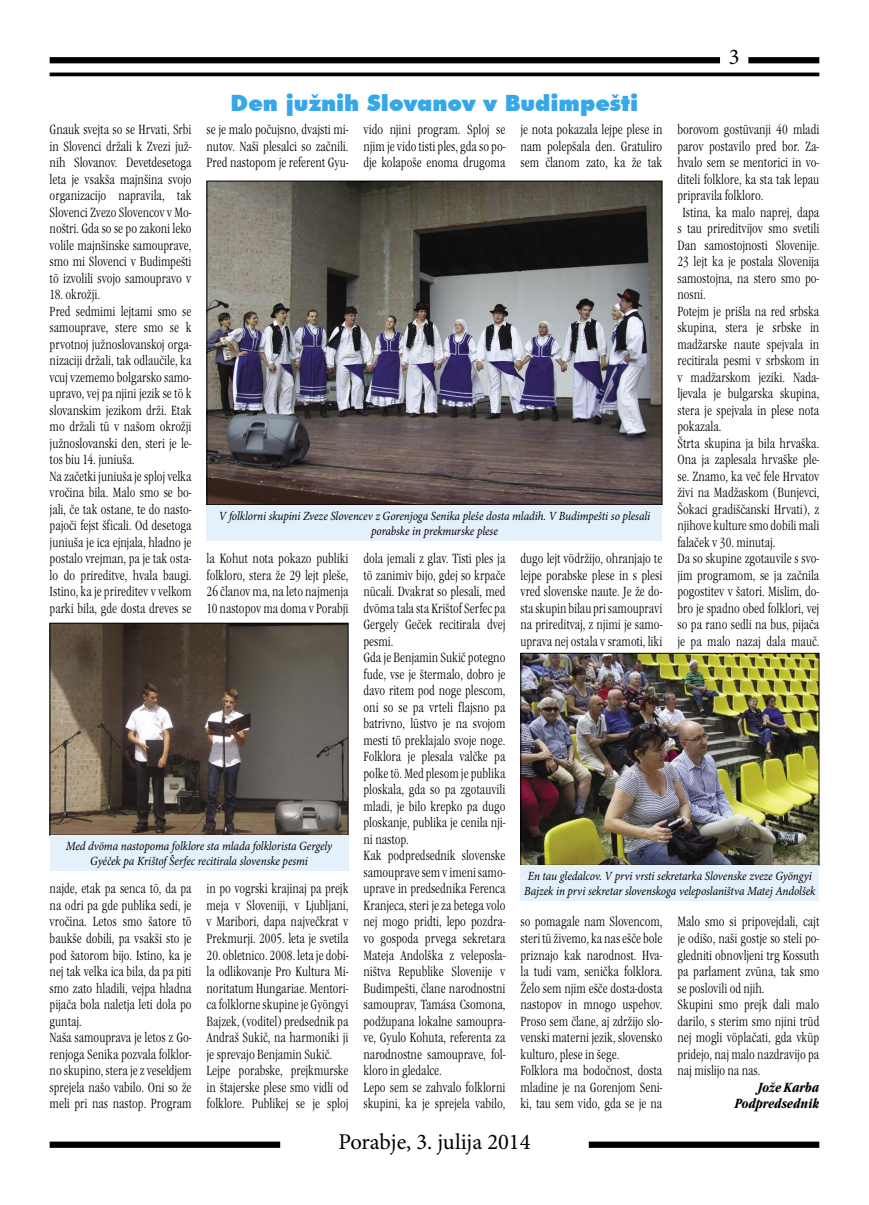
<style>
.page{position:relative;width:869px;height:1205px;background:#fff}
.page>*{position:absolute;margin:0;border:0;box-sizing:border-box;transform-origin:0 0}
.cím{font:900 22.5px "Futura BT";color:#36a7e9}
.t1{font:22.5px "Minion Pro";color:#000}
.ujszoveg{font:13.75px/16.5px "Garamond Itc TEE Ligh Cond";color:#000;text-align:justify;scale:.95 1}
.ujalairas{font:italic 700 condensed 13.75px "Garamond Itc TEE";color:#000;scale:.95 1}
.szoveg{font:italic 12.5px/15px "Minion Pro";letter-spacing:-.005em;color:#000;text-align:center;scale:.9 1}
</style>
<div class="page">
<hr style="left:50px;top:73px;width:769px;height:3px;background:#000">
<div style="left:748px;top:57px;width:71px;height:6px;background:#000"></div>
<div style="left:50px;top:57px;width:669px;height:6px;background:#000"></div>
<div style="left:50px;top:1141px;width:230px;height:7px;background:#000"></div>
<div style="left:588px;top:1141px;width:231px;height:7px;background:#000"></div>
<img style="left:522px;top:655px;width:295px;height:208px">
<div style="left:520px;top:653px;width:299px;height:212px;border:1px solid #000"></div>
<div style="left:520px;top:865px;width:299px;height:36px;background:#e4f0fb"></div>
<img style="left:52px;top:625px;width:294px;height:208px">
<div style="left:50px;top:623px;width:298px;height:212px;border:1px solid #000"></div>
<div style="left:50px;top:835px;width:298px;height:36px;background:#e4f0fb"></div>
<img style="left:208px;top:183px;width:452px;height:320px">
<div style="left:206px;top:181px;width:456px;height:324px;border:1px solid #000"></div>
<div style="left:206px;top:505px;width:456px;height:35px;background:#e4f0fb"></div>
<p class="cím" style="left:230px;top:90px;width:409px">Den južnih Slovanov v Budimpešti</p>
<p class="t1" style="left:728px;top:44px;width:12px">3</p>
<p class="ujszoveg" style="left:677px;top:122px;width:151px">borovom gostüvanji 40 mladi parov postavilo pred bor. Za&shy;hvalo sem se mentorici in vo&shy;diteli folklore, ka sta tak lepau pripravila folkloro.</p>
<p class="ujszoveg" style="left:677px;top:204px;width:151px;text-indent:5px">Istina, ka malo naprej, dapa s tau prireditvijov smo svetili Dan samostojnosti Slovenije.<br>23 lejt ka je postala Slovenija samostojna, na stero smo po&shy;nosni.</p>
<p class="ujszoveg" style="left:677px;top:303px;width:151px">Potejm je prišla na red srbska skupina, stera je srbske in madžarske naute spejvala in recitirala pesmi v srbskom in v madžarskom jeziki. Nada&shy;ljevala je bulgarska skupina, stera je spejvala in plese nota pokazala.</p>
<p class="ujszoveg" style="left:677px;top:435px;width:151px">Štrta skupina ja bila hrvaška.<br>Ona ja zaplesala hrvaške ple&shy;se. Znamo, ka več fele Hrvatov živi na Madžaskom (Bunjevci, Šokaci gradiščanski Hrvati), z njihove kulture smo dobili mali falaček v 30. minutaj.</p>
<p class="ujszoveg" style="left:677px;top:551px;width:151px">Da so skupine zgotauvile s svo&shy;jim programom, se ja začnila pogostitev v šatori. Mislim, do&shy;bro je spadno obed folklori, vej so pa rano sedli na bus, pijača je pa malo nazaj dala mauč.</p>
<p class="ujszoveg" style="left:50px;top:122px;width:151px">Gnauk svejta so se Hrvati, Srbi in Slovenci držali k Zvezi juž&shy;nih Slovanov. Devetdesetoga leta je vsakša majnšina svojo organizacijo napravila, tak Slovenci Zvezo Slovencov v Mo&shy;noštri. Gda so se po zakoni leko volile majnšinske samouprave, smo mi Slovenci v Budimpešti tö izvolili svojo samoupravo v</p>
<p class="ujszoveg" style="left:50px;top:287px;width:54px">18. okrožji.</p>
<p class="ujszoveg" style="left:50px;top:303px;width:151px">Pred sedmimi lejtami smo se samouprave, stere smo se k prvotnoj južnoslovanskoj orga&shy;nizaciji držali, tak odlaučile, ka vcuj vzememo bolgarsko samo&shy;upravo, vej pa njini jezik se tö k slovanskim jezikom drži. Etak mo držali tü v našom okrožji južnoslovanski den, steri je le&shy;tos biu 14. juniuša.</p>
<p class="ujszoveg" style="left:50px;top:468px;width:151px">Na začetki juniuša je sploj velka vročina bila. Malo smo se bo&shy;jali, če tak ostane, te do nasto&shy;pajoči fejst šficali. Od desetoga juniuša je ica ejnjala, hladno je postalo vrejman, pa je tak osta&shy;lo do prireditve, hvala baugi.<br>Istino, ka je prireditev v velkom parki bila, gde dosta dreves se</p>
<p class="ujszoveg" style="left:206px;top:122px;width:151px">se je malo počujsno, dvajsti mi&shy;nutov. Naši plesalci so začnili.<br>Pred nastopom je referent Gyu-</p>
<p class="ujszoveg" style="left:363px;top:122px;width:151px">vido njini program. Sploj se njim je vido tisti ples, gda so po&shy;dje kolapoše enoma drugoma</p>
<p class="ujszoveg" style="left:520px;top:122px;width:151px">je nota pokazala lejpe plese in nam polepšala den. Gratuliro sem članom zato, ka že tak</p>
<p class="szoveg" style="left:219px;top:509px;width:480px">V folklorni skupini Zveze Slovencev z Gorenjoga Senika pleše dosta mladih. V Budimpešti so plesali porabske in prekmurske plese</p>
<p class="ujszoveg" style="left:206px;top:551px;width:151px">la Kohut nota pokazo publiki folkloro, stera že 29 lejt pleše, 26 članov ma, na leto najmenja 10 nastopov ma doma v Porabji</p>
<p class="ujszoveg" style="left:363px;top:551px;width:151px">dola jemali z glav. Tisti ples ja tö zanimiv bijo, gdej so krpače nücali. Dvakrat so plesali, med dvöma tala sta Krištof Serfec pa Gergely Geček recitirala dvej pesmi.</p>
<p class="ujszoveg" style="left:363px;top:650px;width:151px">Gda je Benjamin Sukič potegno fude, vse je štermalo, dobro je davo ritem pod noge plescom, oni so se pa vrteli flajsno pa batrivno, lüstvo je na svojom mesti tö preklajalo svoje noge.<br>Folklora je plesala valčke pa polke tö. Med plesom je publika ploskala, gda so pa zgotauvili mladi, je bilo krepko pa dugo ploskanje, publika je cenila nji&shy;ni nastop.</p>
<p class="ujszoveg" style="left:363px;top:848px;width:151px">Kak podpredsednik slovenske samouprave sem v imeni samo&shy;uprave in predsednika Ferenca Kranjeca, steri je za betega volo nej mogo pridti, lepo pozdra&shy;vo gospoda prvega sekretara Mateja Andolška z veleposla&shy;ništva Republike Slovenije v Budimpešti, člane narodnostni samouprav, Tamása Csomona, podžupana lokalne samoupra&shy;ve, Gyulo Kohuta, referenta za narodnostne samouprave, fol&shy;kloro in gledalce.</p>
<p class="ujszoveg" style="left:363px;top:1079px;width:151px">Lepo sem se zahvalo folklorni skupini, ka je sprejela vabilo,</p>
<p class="ujszoveg" style="left:520px;top:551px;width:151px">dugo lejt vödržijo, ohranjajo te lejpe porabske plese in s plesi vred slovenske naute. Je že do&shy;sta skupin bilau pri samoupravi na prireditvaj, z njimi je samo&shy;uprava nej ostala v sramoti, liki</p>
<p class="szoveg" style="left:66px;top:839px;width:297px">Med dvöma nastopoma folklore sta mlada folklorista Gergely<br>Gyéček pa Krištof Šerfec recitirala slovenske pesmi</p>
<p class="szoveg" style="left:524px;top:869px;width:325px;text-align:left">En tau gledalcov. V prvi vrsti sekretarka Slovenske zveze Gyöngyi<br>Bajzek in prvi sekretar slovenskoga veleposlaništva Matej Andolšek</p>
<p class="ujszoveg" style="left:50px;top:881px;width:151px">najde, etak pa senca tö, da pa na odri pa gde publika sedi, je vročina. Letos smo šatore tö baukše dobili, pa vsakši sto je pod šatorom bijo. Istino, ka je nej tak velka ica bila, da pa piti smo zato hladili, vejpa hladna pijača bola naletja leti dola po guntaj.</p>
<p class="ujszoveg" style="left:50px;top:1029px;width:151px">Naša samouprava je letos z Go&shy;renjoga Senika pozvala folklor&shy;no skupino, stera je z veseldjem sprejela našo vabilo. Oni so že meli pri nas nastop. Program</p>
<p class="ujszoveg" style="left:206px;top:881px;width:151px">in po vogrski krajinaj pa prejk meja v Sloveniji, v Ljubljani, v Maribori, dapa največkrat v Prekmurji. 2005. leta je svetila</p>
<p class="ujszoveg" style="left:206px;top:947px;width:151px">20. obletnico. 2008. leta je dobi&shy;la odlikovanje Pro Kultura Mi&shy;noritatum Hungariae. Mentori&shy;ca folklorne skupine je Gyöngyi Bajzek, (voditel) predsednik pa Andraš Sukič, na harmoniki ji je sprevajo Benjamin Sukič.</p>
<p class="ujszoveg" style="left:206px;top:1062px;width:151px">Lejpe porabske, prejkmurske in štajerske plese smo vidli od folklore. Publikej se je sploj</p>
<p class="ujszoveg" style="left:520px;top:914px;width:151px">so pomagale nam Slovencom, steri tü živemo, ka nas ešče bole priznajo kak narodnost. Hva&shy;la tudi vam, senička folklora.<br>Želo sem njim ešče dosta-dosta nastopov in mnogo uspehov.<br>Proso sem člane, aj zdržijo slo&shy;venski materni jezik, slovensko kulturo, plese in šege.</p>
<p class="ujszoveg" style="left:520px;top:1062px;width:151px">Folklora ma bodočnost, dosta mladine je na Gorenjom Seni&shy;ki, tau sem vido, gda se je na</p>
<p class="ujszoveg" style="left:677px;top:914px;width:151px">Malo smo si pripovejdali, cajt je odišo, naši gostje so steli po&shy;gledniti obnovljeni trg Kossuth pa parlament zvüna, tak smo se poslovili od njih.</p>
<p class="ujszoveg" style="left:677px;top:996px;width:151px">Skupini smo prejk dali malo darilo, s sterim smo njini trüd nej mogli vöplačati, gda vküp pridejo, naj malo nazdravijo pa naj mislijo na nas.</p>
<p class="ujalairas" style="left:757px;top:1079px;width:66px">Jože Karba</p>
<p class="ujalairas" style="left:734px;top:1095px;width:90px">Podpredsednik</p>
<p class="t1" style="left:338px;top:1128px;width:194px">Porabje, 3. julija 2014</p>
</div>
